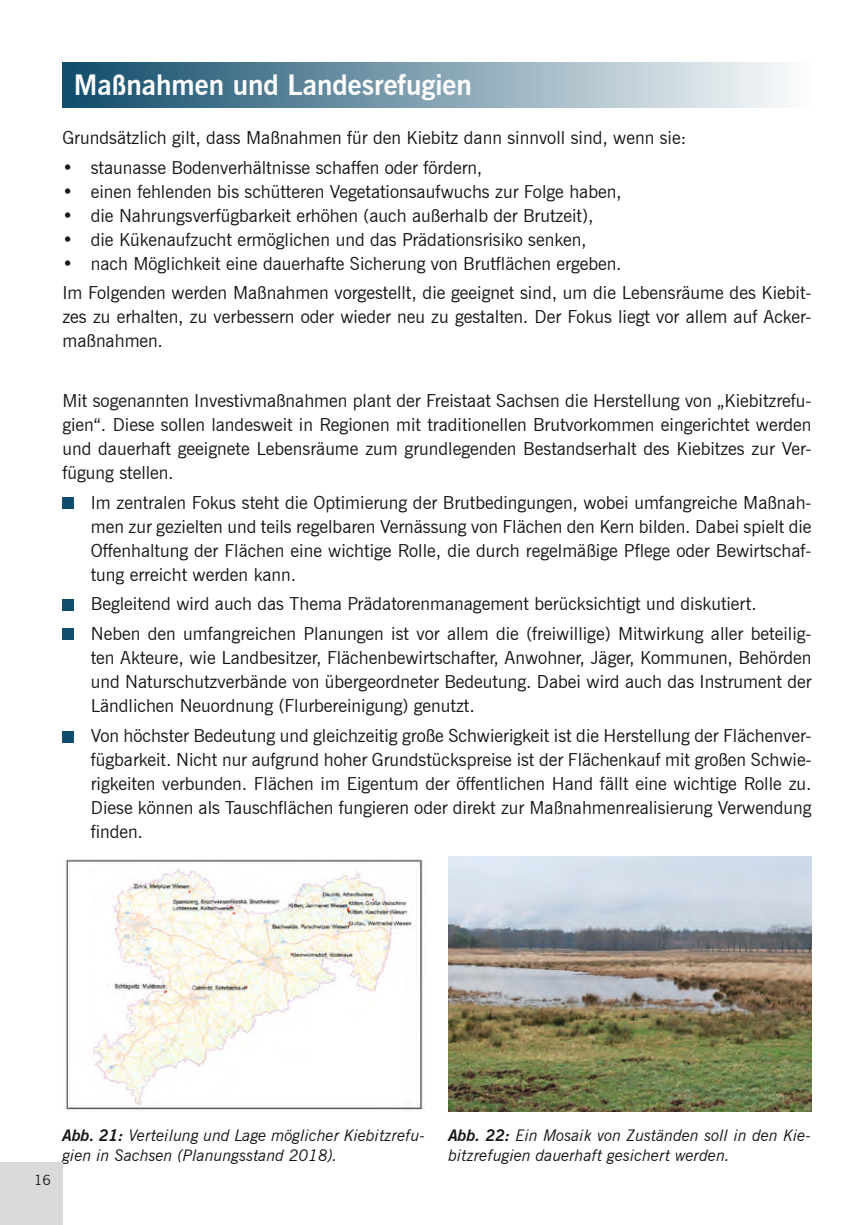
<style>
.page{position:relative;width:857px;height:1225px;background:#fff}
.page>*{position:absolute;margin:0;border:0;box-sizing:border-box;transform-origin:0 0}
.t1{font:700 28px "News Gothic BT";color:#fff}
.t2{font:18px/24px "News Gothic BT";color:#131413;text-align:justify}
.t3{font:italic 16px/20px "News Gothic BT";color:#131413}
.t4{font:14px "News Gothic BT";color:#131413}
.s1{font-weight:700}
</style>
<div class="page">
<img style="left:64px;top:859px;width:361px;height:252px">
<img style="left:448px;top:856px;width:363px;height:255px">
<div style="left:62px;top:497px;width:12px;height:12px;background:#104c6b"></div>
<div style="left:62px;top:600px;width:12px;height:11px;background:#104c6b"></div>
<div style="left:62px;top:628px;width:12px;height:11px;background:#104c6b"></div>
<div style="left:62px;top:731px;width:12px;height:11px;background:#104c6b"></div>
<svg style="left:62px;top:62px;width:724px;height:46px;background:#81a0b0"></svg>
<div style="left:0;top:1162px;width:62px;height:63px;background:#d9d9d9"></div>
<h1 class="t1" style="left:74px;top:68px;width:399px">Maßnahmen und Landesrefugien</h1>
<p class="t2" style="left:62px;top:126px;width:625px">Grundsätzlich gilt, dass Maßnahmen für den Kiebitz dann sinnvoll sind, wenn sie:</p>
<p class="t2" style="left:62px;top:155px;width:421px">• staunasse Bodenverhältnisse schaffen oder fördern,</p>
<p class="t2" style="left:62px;top:179px;width:560px">• einen fehlenden bis schütteren Vegetationsaufwuchs zur Folge haben,</p>
<p class="t2" style="left:62px;top:203px;width:532px">• die Nahrungsverfügbarkeit erhöhen (auch außerhalb der Brutzeit),</p>
<p class="t2" style="left:62px;top:227px;width:525px">• die Kükenaufzucht ermöglichen und das Prädationsrisiko senken,</p>
<p class="t2" style="left:62px;top:248px;width:750px;line-height:29.6px">• nach Möglichkeit eine dauerhafte Sicherung von Brutflächen ergeben.<br>Im Folgenden werden Maßnahmen vorgestellt, die geeignet sind, um die Lebensräume des Kiebit-</p>
<p class="t2" style="left:62px;top:305px;width:750px">zes zu erhalten, zu verbessern oder wieder neu zu gestalten. Der Fokus liegt vor allem auf Acker&shy;maßnahmen.</p>
<p class="t2" style="left:62px;top:388px;width:750px">Mit sogenannten Investivmaßnahmen plant der Freistaat Sachsen die Herstellung von „Kiebitzrefu&shy;gien“. Diese sollen landesweit in Regionen mit traditionellen Brutvorkommen eingerichtet werden und dauerhaft geeignete Lebensräume zum grundlegenden Bestandserhalt des Kiebitzes zur Ver&shy;fügung stellen.</p>
<p class="t2" style="left:91px;top:490px;width:721px">Im zentralen Fokus steht die Optimierung der Brutbedingungen, wobei umfangreiche Maßnah&shy;men zur gezielten und teils regelbaren Vernässung von Flächen den Kern bilden. Dabei spielt die Offenhaltung der Flächen eine wichtige Rolle, die durch regelmäßige Pflege oder Bewirtschaf&shy;tung erreicht werden kann.</p>
<p class="t2" style="left:91px;top:589px;width:721px;line-height:29.6px">Begleitend wird auch das Thema Prädatorenmanagement berücksichtigt und diskutiert.<br>Neben den umfangreichen Planungen ist vor allem die (freiwillige) Mitwirkung aller beteilig-</p>
<p class="t2" style="left:91px;top:645px;width:721px">ten Akteure, wie Landbesitzer, Flächenbewirtschafter, Anwohner, Jäger, Kommunen, Behörden und Naturschutzverbände von übergeordneter Bedeutung. Dabei wird auch das Instrument der Ländlichen Neuordnung (Flurbereinigung) genutzt.</p>
<p class="t2" style="left:91px;top:723px;width:722px">Von höchster Bedeutung und gleichzeitig große Schwierigkeit ist die Herstellung der Flächenver&shy;fügbarkeit. Nicht nur aufgrund hoher Grundstückspreise ist der Flächenkauf mit großen Schwie&shy;rigkeiten verbunden. Flächen im Eigentum der öffentlichen Hand fällt eine wichtige Rolle zu.<br>Diese können als Tauschflächen fungieren oder direkt zur Maßnahmenrealisierung Verwendung finden.</p>
<p class="t4" style="left:34px;top:1171px;width:18px">16</p>
<p class="t3" style="left:62px;top:1125px;width:364px"><span class="s1">Abb. 21:</span> Verteilung und Lage möglicher Kiebitzrefu&shy;gien in Sachsen (Planungsstand 2018).</p>
<p class="t3" style="left:448px;top:1125px;width:364px"><span class="s1">Abb. 22:</span> Ein Mosaik von Zuständen soll in den Kie&shy;bitzrefugien dauerhaft gesichert werden.</p>
</div>
